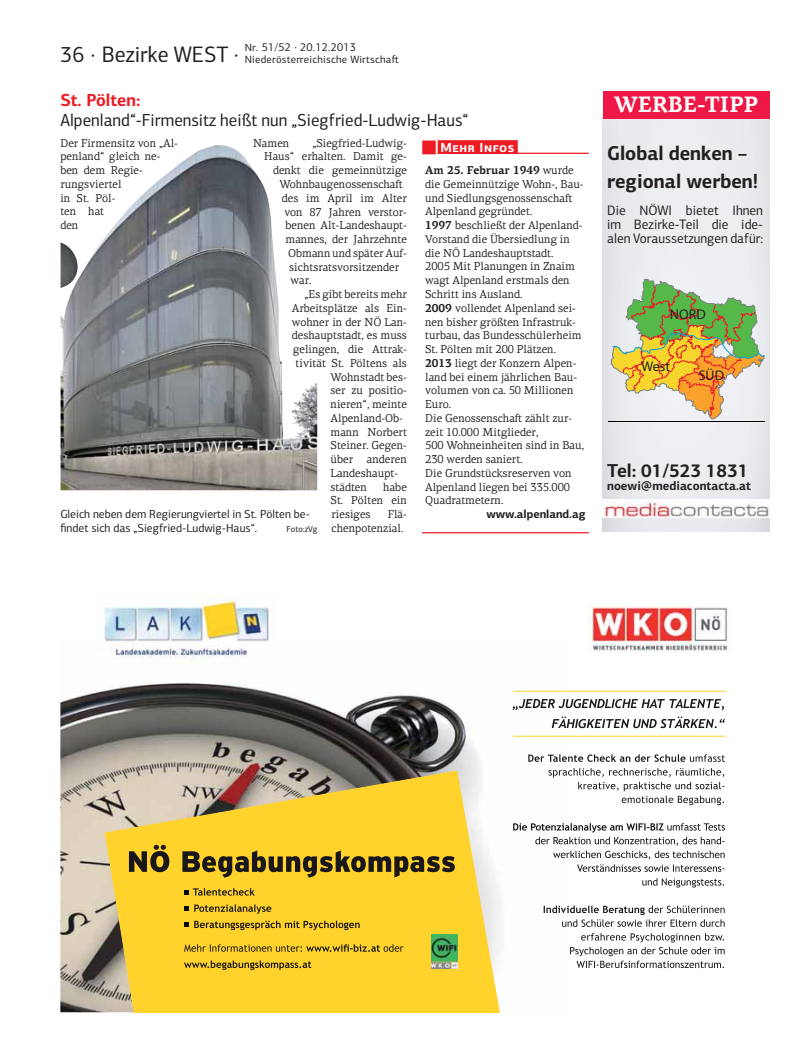
<style>
.page{position:relative;width:798px;height:1063px;background:#fff}
.page>*{position:absolute;margin:0;border:0;box-sizing:border-box;transform-origin:0 0}
.t1{font:22.5px "PF Centro Sans Pro";color:#231f20;scale:.96 1}
.t2{font:700 22.5px "PF Centro Serif Pro";color:#fff;scale:.96 1}
.t3{font:700 20px/27.5px "PF Centro Sans Pro";color:#231f20;scale:.96 1}
.t4{font:700 18.75px "PF Centro Sans Pro";color:#231f20;scale:.96 1}
.t5{font:17.5px "PF Centro Sans Pro";color:#231f20;scale:.96 1}
.t6{font:700 17.5px "PF Centro Sans Pro";color:#ed1c24;scale:.96 1}
.t7{font:14px "Myriad Pro";color:#231f20}
.t8{font:13.75px/13.8px "PF Centro Sans Pro";color:#231f20;text-align:justify;scale:.96 1}
.t9{font:700 13.12px "PF Centro Sans Pro";letter-spacing:.04em;color:#fff}
.t10{font:700 12.5px "PF Centro Sans Pro";color:#231f20;scale:.96 1}
.t11{font:11.75px/13.8px "PF Centro Sans Pro";color:#231f20}
.t12{font:700 11.75px "PF Centro Sans Pro";color:#231f20}
.t13{font:11.5px/13.8px "PF Centro Serif Pro";color:#231f20;scale:.96 1}
.t14{font:11.5px "PF Centro Sans Pro";letter-spacing:.02em;color:#231f20;scale:.96 1}
.t15{font:10.62px "PF Centro Sans Pro";letter-spacing:.02em;color:#231f20}
.t16{font:8.75px "PF Centro Sans Pro";color:#231f20}
.s1{font-size:10.62px}
.s2{font-weight:700}
</style>
<div class="page">
<img style="left:61px;top:145px;width:256px;height:345px">
<img style="left:60px;top:683px;width:506px;height:329px">
<img style="left:104px;top:594px;width:165px;height:65px">
<img style="left:587px;top:606px;width:143px;height:46px">
<svg style="left:570px;top:933px;width:154px;height:35px"></svg>
<svg style="left:543px;top:906px;width:181px;height:21px"></svg>
<svg style="left:642px;top:878px;width:81px;height:10px"></svg>
<svg style="left:513px;top:823px;width:211px;height:49px"></svg>
<svg style="left:548px;top:768px;width:176px;height:37px"></svg>
<svg style="left:528px;top:754px;width:196px;height:8px"></svg>
<svg style="left:551px;top:717px;width:173px;height:11px"></svg>
<svg style="left:512px;top:699px;width:211px;height:12px"></svg>
<hr style="left:513px;top:691px;width:212px;height:1px;background:#ffd22c">
<hr style="left:513px;top:736px;width:212px;height:1px;background:#ffd22c">
<svg style="left:104px;top:770px;width:404px;height:242px;background:#efcc4f"></svg>
<svg style="left:129px;top:845px;width:325px;height:33px;background:#b19225"></svg>
<svg style="left:194px;top:921px;width:165px;height:9px"></svg>
<svg style="left:194px;top:904px;width:77px;height:10px"></svg>
<svg style="left:184px;top:888px;width:70px;height:8px"></svg>
<svg style="left:184px;top:906px;width:4px;height:5px"></svg>
<svg style="left:184px;top:922px;width:4px;height:5px"></svg>
<svg style="left:184px;top:960px;width:127px;height:10px"></svg>
<svg style="left:184px;top:944px;width:219px;height:8px;background:#c19f26"></svg>
<img style="left:431px;top:935px;width:26px;height:33px">
<img style="left:602px;top:119px;width:167px;height:412px">
<div style="left:602px;top:92px;width:167px;height:27px;background:#ed1846"></div>
<img style="left:602px;top:500px;width:167px;height:17px">
<svg style="left:608px;top:275px;width:156px;height:147px;background:#c7c58f"></svg>
<div style="left:437px;top:140px;width:80px;height:14px;background:#ed1c24"></div>
<hr style="left:437px;top:153px;width:151px;height:1px;background:#ed1c24">
<hr style="left:422px;top:532px;width:166px;height:1px;background:#ed1c24">
<h1 class="t1" style="left:60px;top:46px;width:187px">36 · Bezirke WEST ·</h1>
<p class="t14" style="left:245px;top:43px;width:117px"><span class="s1">Nr.</span> 51/52 · 20.12.2013</p>
<p class="t15" style="left:245px;top:55px;width:155px">Niederösterreichische Wirtscha-</p>
<h3 class="t6" style="left:60px;top:94px;width:85px">St. Pölten:</h3>
<h3 class="t5" style="left:60px;top:114px;width:426px">Alpenland“-Firmensitz heißt nun „Siegfried-Ludwig-Haus“</h3>
<p class="t13" style="left:60px;top:137px;width:124px">Der Firmensitz von „Al&shy;penland“ gleich ne&shy;ben dem Regie&shy;rungsviertel<br>in St. Pöl-<br>ten hat<br>den</p>
<p class="t13" style="left:253px;top:137px;width:39px">Namen</p>
<p class="t13" style="left:312px;top:137px;width:100px">„Siegfried-Ludwig-</p>
<p class="t9" style="left:440px;top:143px;width:75px">Mehr Infos</p>
<p class="t13" style="left:264px;top:151px;width:150px">Haus“ erhalten. Damit ge-</p>
<p class="t13" style="left:273px;top:165px;width:141px">denkt die gemeinnützige</p>
<p class="t13" style="left:279px;top:178px;width:130px">Wohnbaugenossenscha-</p>
<p class="t13" style="left:282px;top:192px;width:132px">des im April im Alter</p>
<p class="t13" style="left:284px;top:206px;width:129px">von 87 Jahren verstor-</p>
<p class="t13" style="left:285px;top:220px;width:128px">benen Alt-Landeshaupt-</p>
<p class="t13" style="left:285px;top:233px;width:128px">mannes, der Jahrzehnte</p>
<p class="t13" style="left:288px;top:247px;width:125px">Obmann und später Auf-</p>
<p class="t13" style="left:289px;top:261px;width:116px">sichtsratsvorsitzender</p>
<p class="t13" style="left:290px;top:275px;width:23px">war.</p>
<p class="t13" style="left:304px;top:288px;width:108px">„Es gibt bereits mehr</p>
<p class="t13" style="left:292px;top:302px;width:121px">Arbeitsplätze als Ein-</p>
<p class="t13" style="left:292px;top:316px;width:121px">wohner in der NÖ Lan-</p>
<p class="t13" style="left:292px;top:330px;width:121px">deshauptstadt, es muss</p>
<p class="t13" style="left:293px;top:343px;width:120px">gelingen, die Attrak-</p>
<p class="t13" style="left:295px;top:357px;width:117px">tivität St. Pöltens als</p>
<p class="t13" style="left:330px;top:371px;width:81px">Wohnstadt bes-</p>
<p class="t13" style="left:330px;top:385px;width:81px">ser zu positio-</p>
<p class="t13" style="left:330px;top:399px;width:81px">nieren“, meinte</p>
<p class="t13" style="left:330px;top:412px;width:77px">Alpenland-Ob-</p>
<p class="t13" style="left:330px;top:426px;width:81px">mann Norbert</p>
<p class="t13" style="left:330px;top:440px;width:81px">Steiner. Gegen-</p>
<p class="t13" style="left:330px;top:454px;width:81px">über anderen</p>
<p class="t13" style="left:330px;top:467px;width:72px">Landeshaupt-</p>
<p class="t13" style="left:330px;top:481px;width:39px">städten</p>
<p class="t13" style="left:425px;top:165px;width:167px"><span class="s2">Am 25. Februar 1949</span> wurde die Gemeinnützige Wohn-, Bau&shy;und Siedlungsgenossenscha-<br>Alpenland gegründet.<br><span class="s2">1997</span> beschließt der Alpenland-<br>Vorstand die Übersiedlung in die NÖ Landeshauptstadt.<br>2005 Mit Planungen in Znaim wagt Alpenland erstmals den<br>Schritt ins Ausland.<br><span class="s2">2009</span> vollendet Alpenland sei&shy;nen bisher größten Infrastruk&shy;turbau, das Bundesschülerheim<br>St. Pölten mit 200 Plätzen.<br><span class="s2">2013</span> liegt der Konzern Alpen&shy;land bei einem jährlichen Bau&shy;volumen von ca. 50 Millionen<br>Euro.<br>Die Genossenscha- zählt zur&shy;zeit 10.000 Mitglieder,<br>500 Wohneinheiten sind in Bau,<br>230 werden saniert.<br>Die Grundstücksreserven von<br>Alpenland liegen bei 335.000<br>Quadratmetern.</p>
<p class="t12" style="left:486px;top:510px;width:101px">www.alpenland.ag</p>
<p class="t13" style="left:330px;top:481px;width:81px;text-align:justify;text-indent:53px">habe St. Pölten ein riesiges</p>
<p class="t11" style="left:60px;top:508px;width:251px">Gleich neben dem Regierungviertel in St. Pölten be&shy;findet sich das „Siegfried-Ludwig-Haus“.</p>
<p class="t13" style="left:331px;top:509px;width:80px;text-indent:56px">Flä&shy;chenpotenzial.</p>
<p class="t16" style="left:286px;top:525px;width:32px">Foto:zVg</p>
<h1 class="t2" style="left:614px;top:96px;width:151px">WERBE-TIPP</h1>
<h2 class="t3" style="left:607px;top:142px;width:159px">Global denken – regional werben!</h2>
<p class="t8" style="left:607px;top:205px;width:164px">Die NÖWI bietet Ihnen im Bezirke-Teil die ide&shy;alen Voraussetzungen dafür:</p>
<p class="t7" style="left:669px;top:306px;width:37px">NORD</p>
<p class="t7" style="left:641px;top:358px;width:30px">West</p>
<p class="t7" style="left:698px;top:367px;width:27px">SÜD</p>
<h3 class="t4" style="left:607px;top:463px;width:148px">Tel: 01/523 1831</h3>
<p class="t10" style="left:607px;top:482px;width:151px">noewi@mediacontacta.at</p>
</div>
